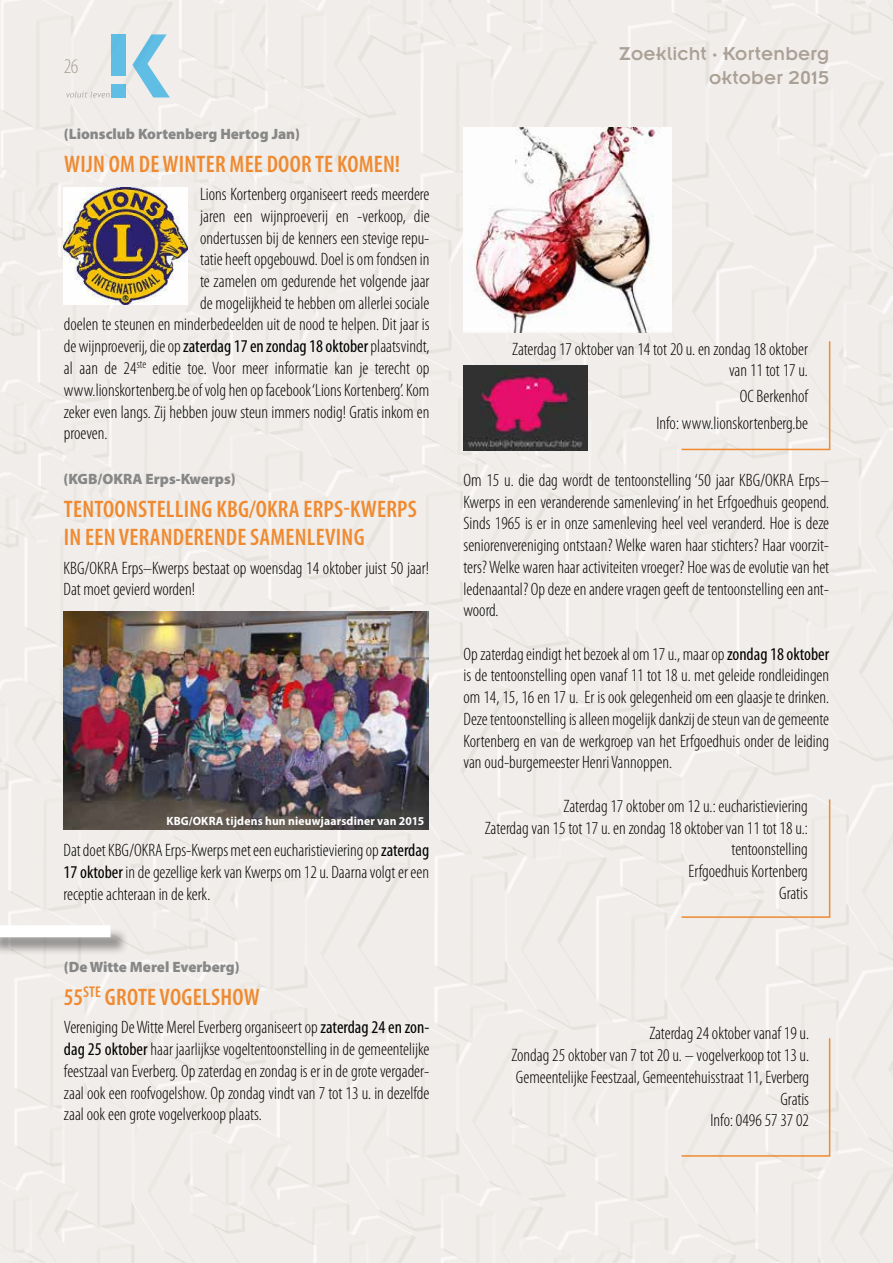
<style>
.page{position:relative;width:893px;height:1263px;background:#f0edea}
.page>*{position:absolute;margin:0;border:0;box-sizing:border-box;transform-origin:0 0}
.t1{font:600 condensed 24px/28.8px "Myriad Pro";letter-spacing:.01em;color:#ef8a30}
.t2{font:300 condensed 21px "Myriad Pro";color:#aaa095}
.t3{font:20.4px/24.6px "Insignia LT Std";letter-spacing:.01em;color:#aaa095;text-align:right}
.t4{font:300 condensed 18px/21.8px "Myriad Pro";color:#000;text-align:justify}
.t5{font:900 15px "Myriad Pro";color:#878787}
.t6{font:700 12px "Myriad Pro";letter-spacing:.015em;color:#fff}
.s1{font-weight:400}
</style>
<div class="page">
<svg style="left:132px;top:34px;width:38px;height:63px;background:#b5d9e7"></svg>
<div style="left:112px;top:84px;width:14px;height:13px;background:#60bee5"></div>
<div style="left:112px;top:34px;width:14px;height:42px;background:#60bee5"></div>
<svg style="left:66px;top:91px;width:44px;height:7px"></svg>
<svg style="left:680px;top:798px;width:151px;height:121px;background:#efeae5"></svg>
<svg style="left:680px;top:340px;width:151px;height:111px;background:#efeae5"></svg>
<img style="left:463px;top:366px;width:124px;height:84px">
<img style="left:463px;top:128px;width:208px;height:205px">
<img style="left:64px;top:187px;width:123px;height:118px">
<img style="left:64px;top:611px;width:365px;height:219px">
<div style="left:0;top:927px;width:129px;height:29px;background:#000;opacity:.4"></div>
<div style="left:0;top:925px;width:111px;height:12px;background:#fff"></div>
<svg style="left:680px;top:1037px;width:151px;height:120px;background:#efeae5"></svg>
<p class="t2" style="left:64px;top:54px;width:16px">26</p>
<p class="t5" style="left:64px;top:125px;width:238px">(Lionsclub Kortenberg Hertog Jan)</p>
<h1 class="t1" style="left:64px;top:150px;width:338px">WIJN OM DE WINTER MEE DOOR TE KOMEN!</h1>
<p class="t4" style="left:200px;top:184px;width:231px">Lions Kortenberg organiseert reeds meerdere</p>
<p class="t4" style="left:200px;top:205px;width:231px">jaren een wijnproeverij en -verkoop, die</p>
<p class="t4" style="left:200px;top:227px;width:231px">ondertussen bij de kenners een stevige repu-</p>
<p class="t4" style="left:200px;top:249px;width:231px">tatie heeft opgebouwd. Doel is om fondsen in</p>
<p class="t4" style="left:200px;top:271px;width:231px">te zamelen om gedurende het volgende jaar</p>
<p class="t4" style="left:200px;top:292px;width:231px">de mogelijkheid te hebben om allerlei sociale</p>
<p class="t4" style="left:64px;top:314px;width:367px">doelen te steunen en minderbedeelden uit de nood te helpen. Dit jaar is</p>
<p class="t4" style="left:64px;top:336px;width:367px">de wijnproeverij, die op <span class="s1">zaterdag 17 en zondag 18 oktober</span> plaatsvindt,</p>
<p class="t4" style="left:64px;top:358px;width:367px">al aan de 24<sup>ste</sup> editie toe. Voor meer informatie kan je terecht op</p>
<p class="t4" style="left:64px;top:379px;width:367px">www.lionskortenberg.be of volg hen op facebook ‘Lions Kortenberg’. Kom</p>
<p class="t4" style="left:64px;top:401px;width:367px">zeker even langs. Zij hebben jouw steun immers nodig! Gratis inkom en</p>
<p class="t4" style="left:64px;top:423px;width:45px">proeven.</p>
<p class="t5" style="left:64px;top:470px;width:174px">(KGB/OKRA Erps-Kwerps)</p>
<h1 class="t1" style="left:64px;top:495px;width:354px">TENTOONSTELLING KBG/OKRA ERPS-KWERPS<br>IN EEN VERANDERENDE SAMENLEVING</h1>
<p class="t4" style="left:64px;top:557px;width:367px">KBG/OKRA Erps–Kwerps bestaat op woensdag 14 oktober juist 50 jaar!<br>Dat moet gevierd worden!</p>
<p class="t6" style="left:166px;top:813px;width:259px">KBG/OKRA tijdens hun nieuwjaarsdiner van 2015</p>
<p class="t4" style="left:64px;top:840px;width:367px">Dat doet KBG/OKRA Erps-Kwerps met een eucharistieviering op <span class="s1">zaterdag 17 oktober</span> in de gezellige kerk van Kwerps om 12 u. Daarna volgt er een receptie achteraan in de kerk.</p>
<p class="t5" style="left:64px;top:958px;width:177px">(De Witte Merel Everberg)</p>
<h1 class="t1" style="left:64px;top:983px;width:197px">55<sup>STE</sup> GROTE VOGELSHOW</h1>
<p class="t4" style="left:64px;top:1017px;width:367px">Vereniging De Witte Merel Everberg organiseert op <span class="s1">zaterdag 24 en zon&shy;dag 25 oktober</span> haar jaarlijkse vogeltentoonstelling in de gemeentelijke feestzaal van Everberg. Op zaterdag en zondag is er in de grote vergader&shy;zaal ook een roofvogelshow. Op zondag vindt van 7 tot 13 u. in dezelfde zaal ook een grote vogelverkoop plaats.</p>
<p class="t3" style="left:619px;top:41px;width:212px">Zoeklicht · Kortenberg oktober 2015</p>
<p class="t4" style="left:512px;top:338px;width:297px;text-align:right">Zaterdag 17 oktober van 14 tot 20 u. en zondag 18 oktober van 11 tot 17 u.</p>
<p class="t4" style="left:656px;top:384px;width:153px;line-height:26px;text-align:right">OC Berkenhof<br>Info: www.lionskortenberg.be</p>
<p class="t4" style="left:463px;top:469px;width:367px">Om 15 u. die dag wordt de tentoonstelling ‘50 jaar KBG/OKRA Erps– Kwerps in een veranderende samenleving’ in het Erfgoedhuis geopend.<br>Sinds 1965 is er in onze samenleving heel veel veranderd. Hoe is deze seniorenvereniging ontstaan? Welke waren haar stichters? Haar voorzit&shy;ters? Welke waren haar activiteiten vroeger? Hoe was de evolutie van het ledenaantal? Op deze en andere vragen geeft de tentoonstelling een ant&shy;woord.</p>
<p class="t4" style="left:463px;top:643px;width:367px">Op zaterdag eindigt het bezoek al om 17 u., maar op <span class="s1">zondag 18 oktober </span>is de tentoonstelling open vanaf 11 tot 18 u. met geleide rondleidingen om 14, 15, 16 en 17 u. Er is ook gelegenheid om een glaasje te drinken.<br>Deze tentoonstelling is alleen mogelijk dankzij de steun van de gemeente Kortenberg en van de werkgroep van het Erfgoedhuis onder de leiding van oud-burgemeester Henri Vannoppen.</p>
<p class="t4" style="left:485px;top:795px;width:325px;text-align:right">Zaterdag 17 oktober om 12 u.: eucharistieviering<br>Zaterdag van 15 tot 17 u. en zondag 18 oktober van 11 tot 18 u.: tentoonstelling<br>Erfgoedhuis Kortenberg<br>Gratis</p>
<p class="t4" style="left:512px;top:1023px;width:299px;text-align:right">Zaterdag 24 oktober vanaf 19 u.<br>Zondag 25 oktober van 7 tot 20 u. – vogelverkoop tot 13 u.<br>Gemeentelijke Feestzaal, Gemeentehuisstraat 11, Everberg Gratis<br>Info: 0496 57 37 02</p>
</div>
